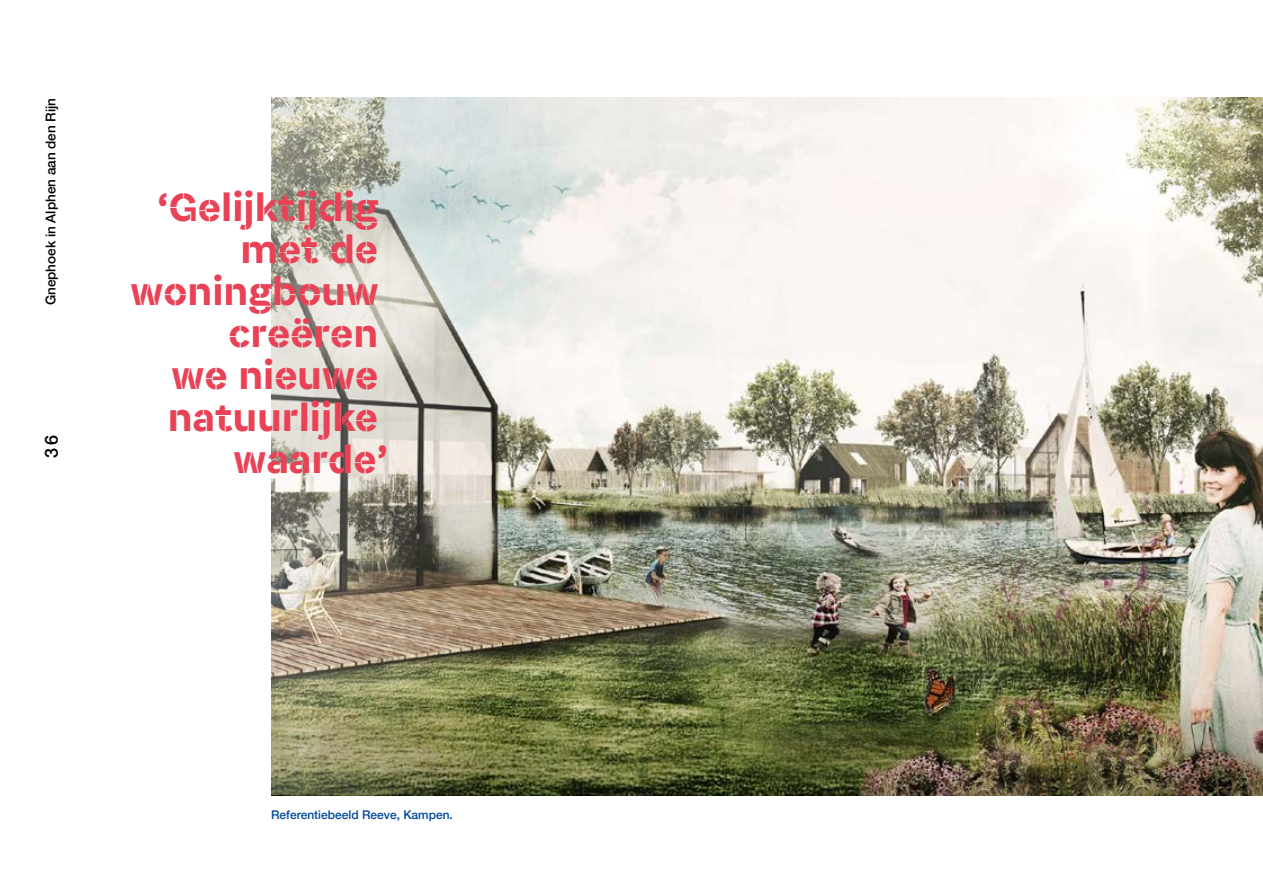
<style>
.page{position:relative;width:1263px;height:893px;background:#fff}
.page>*{position:absolute;margin:0;border:0;box-sizing:border-box;transform-origin:0 0}
.t1{font:500 42px/42px "Associate Sans Stencil";color:#e94256;text-align:right}
.t2{font:500 18px "Helvetica Neue";color:#000}
.t3{font:500 13.5px "Helvetica Neue";color:#000}
.t4{font:500 12px "Helvetica Neue";color:#00489a}
</style>
<div class="page">
<img style="left:271px;top:98px;width:992px;height:697px">
<p class="t3" style="left:40px;top:305px;width:209px;rotate:-90deg">Gnephoek in Alphen aan den Rijn</p>
<p class="t2" style="left:37px;top:458px;width:25px;rotate:-90deg">36</p>
<p class="t1" style="left:131px;top:185px;width:259px">‘Gelijktijdig met de woningbouw creëren<br>we nieuwe natuurlijke waarde’</p>
<p class="t4" style="left:271px;top:805px;width:183px">Referentiebeeld Reeve, Kampen.</p>
</div>
